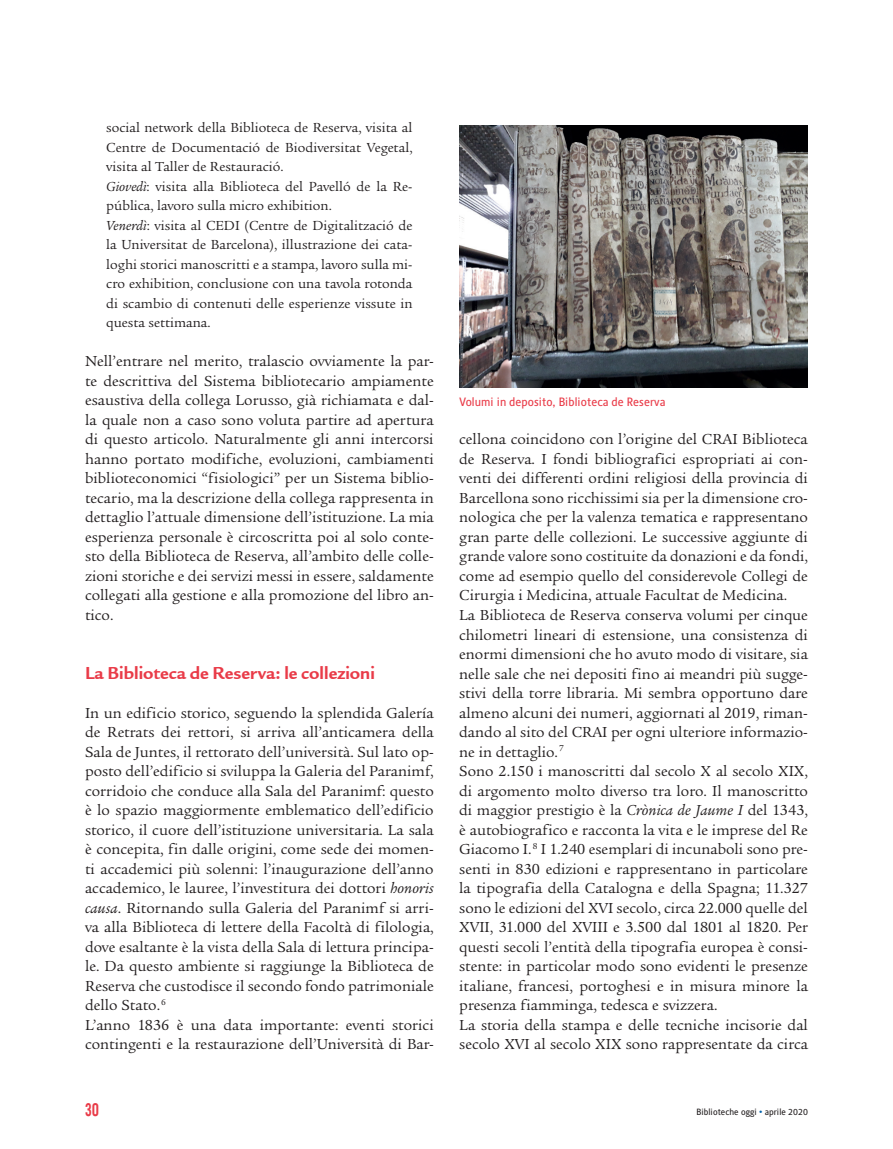
<style>
.page{position:relative;width:893px;height:1149px;background:#fff}
.page>*{position:absolute;margin:0;border:0;box-sizing:border-box;transform-origin:0 0}
.t1{font:18.75px "Legacy Sans ITCTT Bold";color:#e93b48}
.t2{font:18px "Alternate Gothic No 2 BT";color:#e93b48}
.t3{font:15.75px/19.5px "Legacy Ser ITC";color:#231f20}
.t4{font:14.25px/19.5px "Legacy Ser ITC";color:#231f20}
.t5{font:12px "Alber";color:#e93b48}
.t6{font:9px "Alber";color:#231f20}
.s1{font-style:italic}
.s2{color:#0161ab}
</style>
<div class="page">
<img style="left:459px;top:125px;width:349px;height:262px">
<p class="t4" style="left:106px;top:118px;width:308px">social network della Biblioteca de Reserva, visita al Centre de Documentació de Biodiversitat Vegetal, visita al Taller de Restauració.<br><span class="s1">Giovedì</span>: visita alla Biblioteca del Pavelló de la Re&shy;pública, lavoro sulla micro exhibition.<br><span class="s1">Venerdì</span>: visita al CEDI (Centre de Digitalització de la Universitat de Barcelona), illustrazione dei cata&shy;loghi storici manoscritti e a stampa, lavoro sulla mi&shy;cro exhibition, conclusione con una tavola rotonda di scambio di contenuti delle esperienze vissute in questa settimana.</p>
<p class="t3" style="left:85px;top:351px;width:350px;text-align:justify">Nell’entrare nel merito, tralascio ovviamente la par&shy;te descrittiva del Sistema bibliotecario ampiamente esaustiva della collega Lorusso, già richiamata e dal&shy;la quale non a caso sono voluta partire ad apertura di questo articolo. Naturalmente gli anni intercorsi hanno portato modifiche, evoluzioni, cambiamenti biblioteconomici “fisiologici” per un Sistema biblio&shy;tecario, ma la descrizione della collega rappresenta in dettaglio l’attuale dimensione dell’istituzione. La mia esperienza personale è circoscritta poi al solo conte&shy;sto della Biblioteca de Reserva, all’ambito delle colle&shy;zioni storiche e dei servizi messi in essere, saldamente collegati alla gestione e alla promozione del libro an&shy;tico.</p>
<p class="t1" style="left:85px;top:661px;width:291px">La Biblioteca de Reserva: le collezioni</p>
<p class="t3" style="left:85px;top:702px;width:350px">In un edificio storico, seguendo la splendida Galería de Retrats dei rettori, si arriva all’anticamera della Sala de Juntes, il rettorato dell’università. Sul lato op&shy;posto dell’edificio si sviluppa la Galeria del Paranimf, corridoio che conduce alla Sala del Paranimf: questo è lo spazio maggiormente emblematico dell’edificio storico, il cuore dell’istituzione universitaria. La sala è concepita, fin dalle origini, come sede dei momen&shy;ti accademici più solenni: l’inaugurazione dell’anno accademico, le lauree, l’investitura dei dottori <span class="s1">honoris causa</span>. Ritornando sulla Galeria del Paranimf si arri&shy;va alla Biblioteca di lettere della Facoltà di filologia, dove esaltante è la vista della Sala di lettura principa&shy;le. Da questo ambiente si raggiunge la Biblioteca de Reserva che custodisce il secondo fondo patrimoniale dello Stato.<sup>6<br></sup>L’anno 1836 è una data importante: eventi storici contingenti e la restaurazione dell’Università di Bar-</p>
<p class="t5" style="left:459px;top:394px;width:208px">Volumi in deposito, Biblioteca de Reserva</p>
<p class="t3" style="left:459px;top:429px;width:350px">cellona coincidono con l’origine del CRAI Biblioteca de Reserva. I fondi bibliografici espropriati ai con&shy;venti dei differenti ordini religiosi della provincia di Barcellona sono ricchissimi sia per la dimensione cro&shy;nologica che per la valenza tematica e rappresentano gran parte delle collezioni. Le successive aggiunte di grande valore sono costituite da donazioni e da fondi, come ad esempio quello del considerevole Collegi de Cirurgia i Medicina, attuale Facultat de Medicina.<br>La Biblioteca de Reserva conserva volumi per cinque chilometri lineari di estensione, una consistenza di enormi dimensioni che ho avuto modo di visitare, sia nelle sale che nei depositi fino ai meandri più sugge&shy;stivi della torre libraria. Mi sembra opportuno dare almeno alcuni dei numeri, aggiornati al 2019, riman&shy;dando al sito del CRAI per ogni ulteriore informazio&shy;ne in dettaglio.<sup>7<br></sup>Sono 2.150 i manoscritti dal secolo X al secolo XIX, di argomento molto diverso tra loro. Il manoscritto di maggior prestigio è la <span class="s1">Crònica de Jaume I</span> del 1343, è autobiografico e racconta la vita e le imprese del Re Giacomo I.<sup>8</sup> I 1.240 esemplari di incunaboli sono pre&shy;senti in 830 edizioni e rappresentano in particolare la tipografia della Catalogna e della Spagna; 11.327 sono le edizioni del XVI secolo, circa 22.000 quelle del XVII, 31.000 del XVIII e 3.500 dal 1801 al 1820. Per questi secoli l’entità della tipografia europea è consi&shy;stente: in particolar modo sono evidenti le presenze italiane, francesi, portoghesi e in misura minore la presenza fiamminga, tedesca e svizzera.<br>La storia della stampa e delle tecniche incisorie dal secolo XVI al secolo XIX sono rappresentate da circa</p>
<p class="t2" style="left:85px;top:1099px;width:16px">30</p>
<p class="t6" style="left:696px;top:1106px;width:113px">Biblioteche oggi <span class="s2">•</span> aprile 2020</p>
</div>
